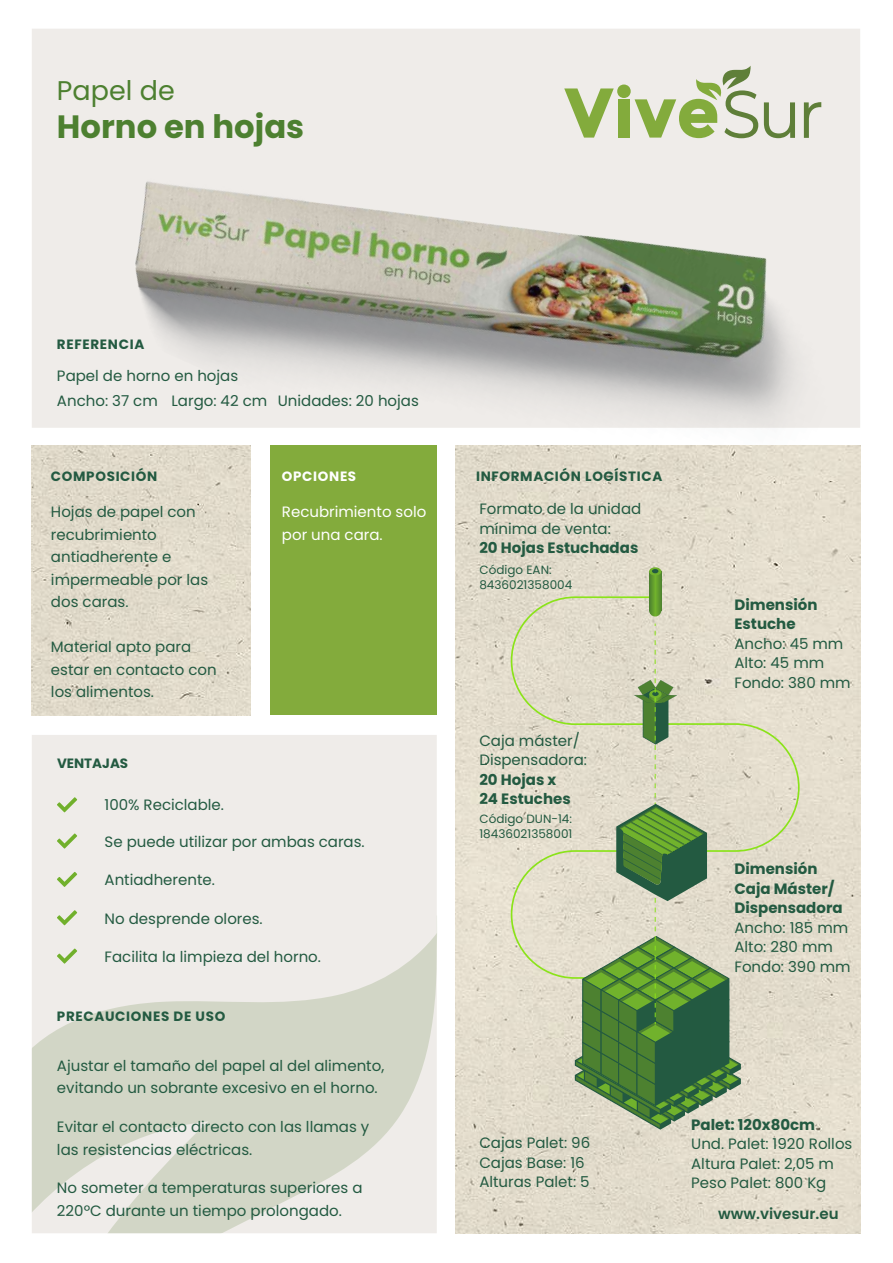
<style>
.page{position:relative;width:893px;height:1263px;background:#fff}
.page>*{position:absolute;margin:0;border:0;box-sizing:border-box;transform-origin:0 0}
.t1{font:700 32.25px "Poppins";color:#4d8030}
.t2{font:27px "Poppins";color:#4d8030}
.t3{font:15px/19.5px "Poppins";color:#235a41}
.t4{font:700 15px/19.5px "Poppins";color:#235a41}
.t5{font:15px/22.5px "Poppins";color:#fff}
.t6{font:600 15px "Poppins";color:#235a41}
.t7{font:700 13.5px "Poppins";letter-spacing:.05em;color:#235a41}
.t8{font:700 13.5px "Poppins";color:#235a41}
.t9{font:700 13.5px "Poppins";letter-spacing:.05em;color:#fff}
.t10{font:12px/15px "Poppins";color:#235a41}
</style>
<div class="page">
<div style="left:32px;top:735px;width:405px;height:198px;background:#efece9"></div>
<svg style="left:32px;top:933px;width:405px;height:300px;background:#ddded3"></svg>
<img style="left:455px;top:609px;width:405px;height:624px">
<img style="left:32px;top:609px;width:218px;height:106px">
<div style="left:270px;top:445px;width:167px;height:270px;background:#83ab3c"></div>
<svg style="left:57px;top:833px;width:20px;height:15px"></svg>
<svg style="left:57px;top:872px;width:20px;height:15px"></svg>
<svg style="left:57px;top:910px;width:20px;height:15px"></svg>
<svg style="left:57px;top:949px;width:20px;height:15px"></svg>
<svg style="left:57px;top:797px;width:20px;height:15px"></svg>
<svg style="left:741px;top:722px;width:59px;height:258px;background:#e0dbc8"></svg>
<svg style="left:510px;top:609px;width:231px;height:521px;background:#b8c2a3"></svg>
<img style="left:31px;top:29px;width:830px;height:580px">
<h2 class="t2" style="left:57px;top:74px;width:119px">Papel de</h2>
<h1 class="t1" style="left:57px;top:108px;width:249px">Horno en hojas</h1>
<p class="t7" style="left:57px;top:336px;width:89px">REFERENCIA</p>
<p class="t3" style="left:57px;top:366px;width:183px">Papel de horno en hojas</p>
<p class="t3" style="left:57px;top:391px;width:363px">Ancho: 37 cm Largo: 42 cm Unidades: 20 hojas</p>
<p class="t7" style="left:51px;top:469px;width:108px">COMPOSICIÓN</p>
<p class="t3" style="left:51px;top:501px;width:159px;line-height:22.5px">Hojas de papel con recubrimiento antiadherente e impermeable por las dos caras.</p>
<p class="t3" style="left:51px;top:636px;width:167px;line-height:22.5px">Material apto para estar en contacto con los alimentos.</p>
<p class="t8" style="left:57px;top:755px;width:73px">VENTAJAS</p>
<p class="t3" style="left:105px;top:795px;width:121px">100% Reciclable.</p>
<p class="t9" style="left:282px;top:469px;width:76px">OPCIONES</p>
<p class="t5" style="left:282px;top:501px;width:146px">Recubrimiento solo por una cara.</p>
<p class="t3" style="left:105px;top:832px;width:262px">Se puede utilizar por ambas caras.</p>
<p class="t3" style="left:105px;top:870px;width:112px">Antiadherente.</p>
<p class="t3" style="left:105px;top:909px;width:160px">No desprende olores.</p>
<p class="t3" style="left:105px;top:947px;width:218px">Facilita la limpieza del horno.</p>
<p class="t7" style="left:57px;top:1008px;width:170px">PRECAUCIONES DE USO</p>
<p class="t3" style="left:57px;top:1054px;width:329px;line-height:22.5px">Ajustar el tamaño del papel al del alimento, evitando un sobrante excesivo en el horno.</p>
<p class="t3" style="left:57px;top:1116px;width:314px;line-height:22.5px">Evitar el contacto directo con las llamas y las resistencias eléctricas.</p>
<p class="t3" style="left:57px;top:1177px;width:307px;line-height:22.5px">No someter a temperaturas superiores a<br>220ºC durante un tiempo prolongado.</p>
<p class="t7" style="left:476px;top:469px;width:188px">INFORMACIÓN LOGÍSTICA</p>
<p class="t3" style="left:479px;top:499px;width:163px">Formato de la unidad mínima de venta:</p>
<p class="t4" style="left:479px;top:538px;width:160px">20 Hojas Estuchadas</p>
<p class="t10" style="left:479px;top:562px;width:94px">Código EAN:<br>8436021358004</p>
<p class="t3" style="left:479px;top:731px;width:109px">Caja máster/<br>Dispensadora:</p>
<p class="t4" style="left:479px;top:770px;width:93px">20 Hojas x<br>24 Estuches</p>
<p class="t10" style="left:479px;top:811px;width:94px">Código DUN-14:<br>18436021358001</p>
<p class="t4" style="left:734px;top:595px;width:84px">Dimensión<br>Estuche</p>
<p class="t3" style="left:734px;top:634px;width:118px">Ancho: 45 mm<br>Alto: 45 mm<br>Fondo: 380 mm</p>
<p class="t4" style="left:734px;top:859px;width:110px">Dimensión<br>Caja Máster/<br>Dispensadora</p>
<p class="t3" style="left:734px;top:918px;width:118px">Ancho: 185 mm<br>Alto: 280 mm<br>Fondo: 390 mm</p>
<p class="t3" style="left:479px;top:1133px;width:112px">Cajas Palet: 96<br>Cajas Base: 16<br>Alturas Palet: 5</p>
<p class="t4" style="left:691px;top:1115px;width:125px">Palet: 120x80cm</p>
<p class="t3" style="left:691px;top:1134px;width:163px">Und. Palet: 1920 Rollos<br>Altura Palet: 2,05 m<br>Peso Palet: 800 Kg</p>
<p class="t6" style="left:718px;top:1205px;width:122px">www.vivesur.eu</p>
</div>
